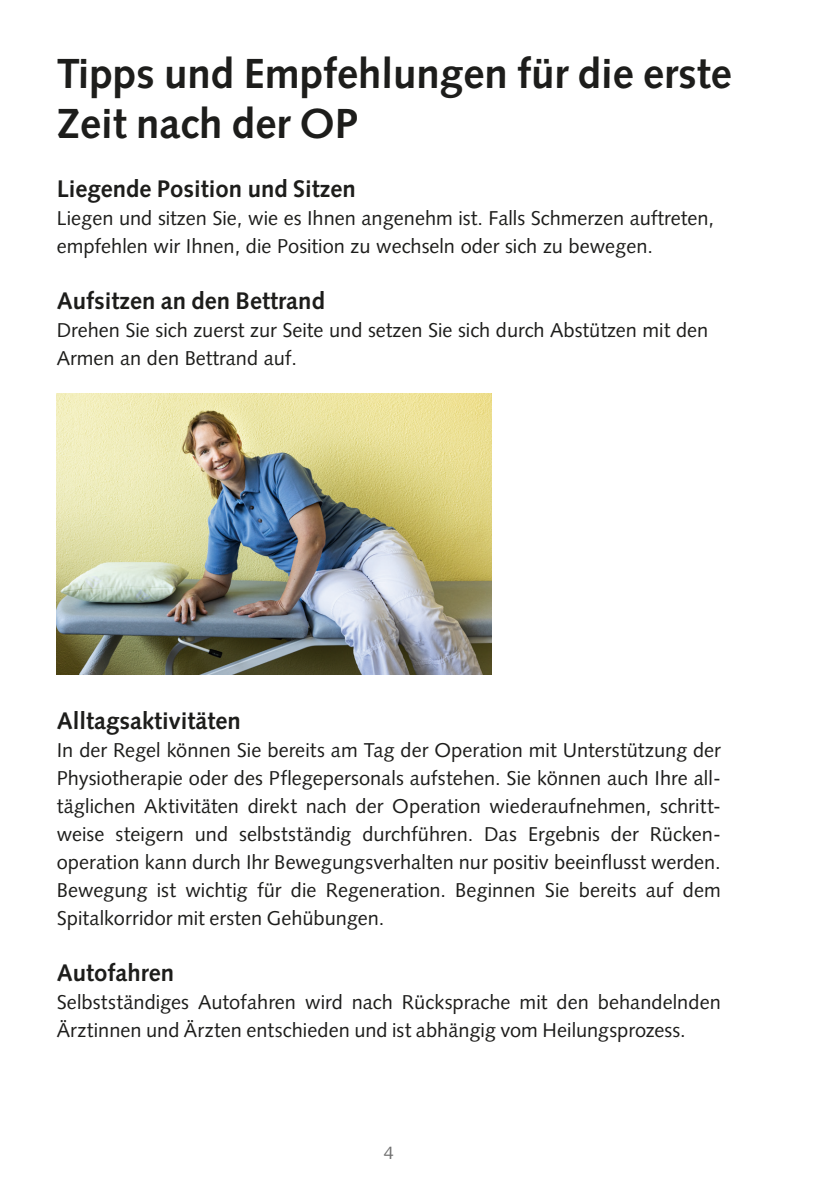
<style>
.page{position:relative;width:840px;height:1191px;background:#fff}
.page>*{position:absolute;margin:0;border:0;box-sizing:border-box;transform-origin:0 0}
.t1{font:700 42px/50px "Syntax LT Pro";color:#1d1d1b}
.t2{font:700 24px "Syntax LT Pro";color:#1d1d1b}
.t3{font:20px/28px "Syntax LT Pro";color:#1d1d1b}
.t4{font:18px "Syntax LT Pro";color:#707070}
</style>
<div class="page">
<img style="left:57px;top:393px;width:434px;height:281px">
<h1 class="t1" style="left:57px;top:49px;width:676px">Tipps und Empfehlungen für die erste<br>Zeit nach der OP</h1>
<p class="t2" style="left:57px;top:174px;width:300px">Liegende Position und Sitzen</p>
<p class="t3" style="left:57px;top:204px;width:658px">Liegen und sitzen Sie, wie es Ihnen angenehm ist. Falls Schmerzen auftreten, empfehlen wir Ihnen, die Position zu wechseln oder sich zu bewegen.</p>
<p class="t2" style="left:57px;top:286px;width:269px">Aufsitzen an den Bettrand</p>
<p class="t3" style="left:57px;top:316px;width:652px">Drehen Sie sich zuerst zur Seite und setzen Sie sich durch Abstützen mit den<br>Armen an den Bettrand auf.</p>
<p class="t2" style="left:57px;top:706px;width:186px">Alltagsaktivitäten</p>
<p class="t3" style="left:57px;top:736px;width:665px;text-align:justify">In der Regel können Sie bereits am Tag der Operation mit Unterstützung der Physiotherapie oder des Pflegepersonals aufstehen. Sie können auch Ihre all&shy;täglichen Aktivitäten direkt nach der Operation wiederaufnehmen, schritt&shy;weise steigern und selbstständig durchführen. Das Ergebnis der Rücken&shy;operation kann durch Ihr Bewegungsverhalten nur positiv beeinflusst werden.<br>Bewegung ist wichtig für die Regeneration. Beginnen Sie bereits auf dem Spitalkorridor mit ersten Gehübungen.</p>
<p class="t2" style="left:57px;top:958px;width:119px">Autofahren</p>
<p class="t3" style="left:57px;top:988px;width:665px">Selbstständiges Autofahren wird nach Rücksprache mit den behandelnden<br>Ärztinnen und Ärzten entschieden und ist abhängig vom Heilungsprozess.</p>
<p class="t4" style="left:383px;top:1142px;width:12px">4</p>
</div>
